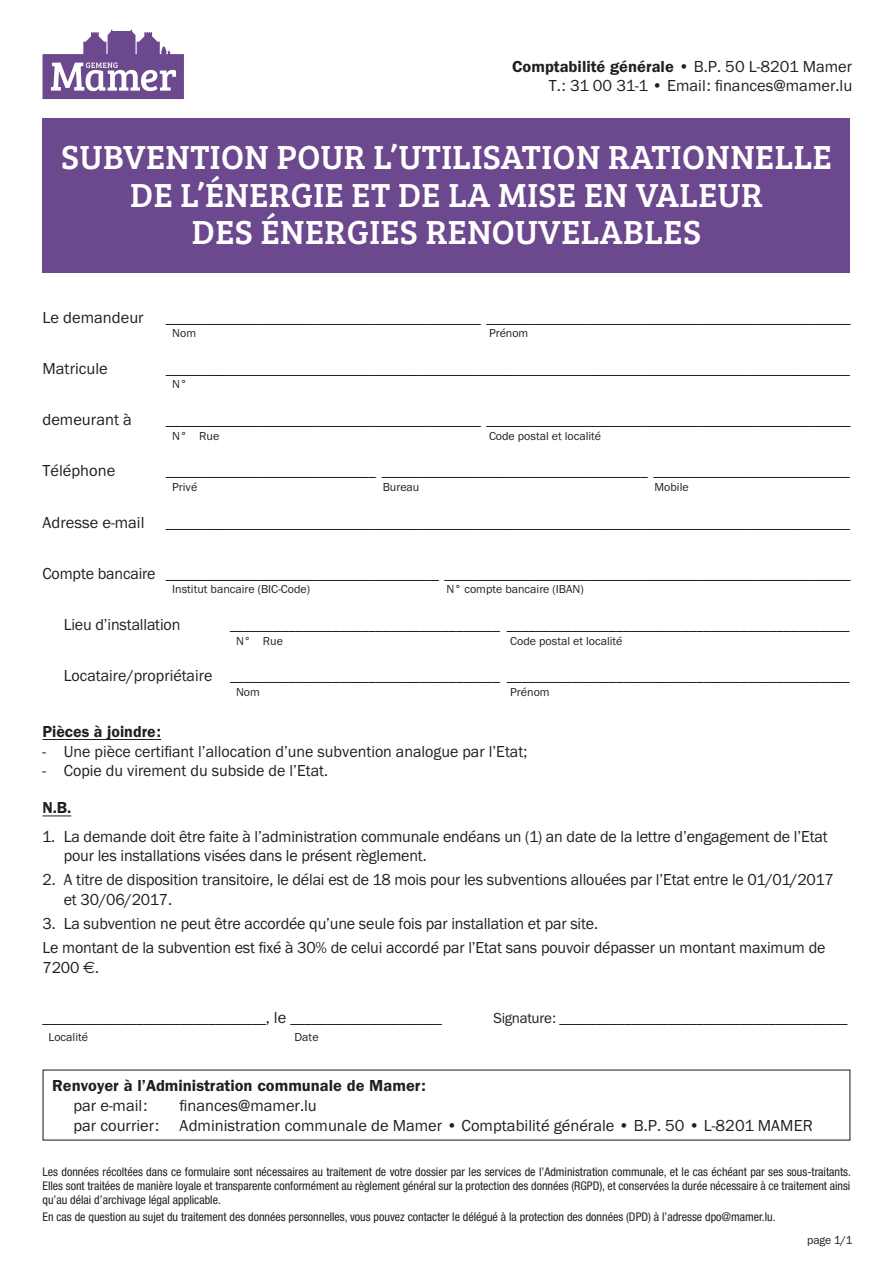
<style>
.page{position:relative;width:893px;height:1263px;background:#fff}
.page>*{position:absolute;margin:0;border:0;box-sizing:border-box;transform-origin:0 0}
.t1{font:34.5px/37.5px "Bree Serif";letter-spacing:.015em;color:#fff;text-align:center}
.t2{font:16.5px/19.8px "Itc Franklin";letter-spacing:-.01em;color:#231f20}
.t3{font:700 16.5px "Itc Franklin";color:#231f20}
.t4{font:15px "Itc Franklin";letter-spacing:-.02em;color:#231f20}
.t5{font:condensed 12px/14.2px "Helvetica Neue LT Pro";color:#231f20;text-align:justify}
.t6{font:12px "Itc Franklin";color:#231f20}
.s1{font-weight:400}
.s2{font-size:16.5px}
.s3{font-family:"Euro Sans"}
</style>
<div class="page">
<svg style="left:43px;top:30px;width:141px;height:69px"></svg>
<div style="left:43px;top:118px;width:807px;height:154px;background:#6c488e"></div>
<hr style="left:43px;top:739px;width:118px;height:1px;background:#231f20">
<svg style="left:43px;top:816px;width:28px;height:1px"></svg>
<p class="t3" style="left:512px;top:57px;width:342px">Comptabilité générale • <span class="s1">B.P. 50 L-8201 Mamer</span></p>
<p class="t2" style="left:549px;top:76px;width:305px">T.: 31 00 31-1 • Email: finances@mamer.lu</p>
<p class="t1" style="left:61px;top:137px;width:772px">SUBVENTION POUR L’UTILISATION RATIONNELLE<br>DE L’ÉNERGIE ET DE LA MISE EN VALEUR<br>DES ÉNERGIES RENOUVELABLES</p>
<p class="t2" style="left:43px;top:308px;width:103px">Le demandeur</p>
<p class="t2" style="left:43px;top:359px;width:67px">Matricule</p>
<p class="t2" style="left:43px;top:410px;width:91px">demeurant à</p>
<p class="t2" style="left:43px;top:461px;width:74px">Téléphone</p>
<p class="t4" style="left:166px;top:309px;width:686px">_____________________________________________ ____________________________________________________</p>
<p class="t6" style="left:172px;top:327px;width:25px">Nom</p>
<p class="t6" style="left:489px;top:327px;width:41px">Prénom</p>
<p class="t4" style="left:166px;top:361px;width:686px">__________________________________________________________________________________________________</p>
<p class="t6" style="left:172px;top:378px;width:16px">N°</p>
<p class="t4" style="left:166px;top:412px;width:686px">_____________________________________________ ____________________________________________________</p>
<p class="t6" style="left:172px;top:429px;width:49px">N° Rue</p>
<p class="t6" style="left:489px;top:429px;width:114px">Code postal et localité</p>
<p class="t4" style="left:166px;top:463px;width:686px">______________________________ ______________________________________ ____________________________</p>
<p class="t6" style="left:172px;top:480px;width:27px">Privé</p>
<p class="t6" style="left:383px;top:480px;width:38px">Bureau</p>
<p class="t6" style="left:655px;top:480px;width:36px">Mobile</p>
<p class="t2" style="left:43px;top:512px;width:103px">Adresse e-mail</p>
<p class="t4" style="left:166px;top:514px;width:686px">__________________________________________________________________________________________________</p>
<p class="t4" style="left:43px;top:566px;width:809px"><span class="s2">Compte bancaire</span> _______________________________________ __________________________________________________________</p>
<p class="t6" style="left:172px;top:583px;width:139px">Institut bancaire (BIC-Code)</p>
<p class="t6" style="left:446px;top:583px;width:139px">N° compte bancaire (IBAN)</p>
<p class="t2" style="left:64px;top:615px;width:118px">Lieu d’installation</p>
<p class="t4" style="left:230px;top:617px;width:621px">_____________________________________ _______________________________________________</p>
<p class="t6" style="left:236px;top:634px;width:49px">N° Rue</p>
<p class="t6" style="left:510px;top:634px;width:114px">Code postal et localité</p>
<p class="t4" style="left:64px;top:668px;width:787px"><span class="s2">Locataire/propriétaire</span> _____________________________________ _______________________________________________</p>
<p class="t6" style="left:236px;top:685px;width:25px">Nom</p>
<p class="t6" style="left:510px;top:685px;width:41px">Prénom</p>
<p class="t3" style="left:43px;top:722px;width:120px">Pièces à joindre:</p>
<p class="t2" style="left:43px;top:741px;width:486px">- Une pièce certifiant l’allocation d’une subvention analogue par l’Etat;</p>
<p class="t2" style="left:43px;top:761px;width:287px">- Copie du virement du subside de l’Etat.</p>
<p class="t3" style="left:43px;top:798px;width:30px">N.B.</p>
<p class="t2" style="left:64px;top:826px;width:765px;text-indent:-21px">1. La demande doit être faite à l’administration communale endéans un (1) an date de la lettre d’engagement de l’Etat pour les installations visées dans le présent règlement.</p>
<p class="t2" style="left:64px;top:870px;width:772px;text-indent:-21px">2. A titre de disposition transitoire, le délai est de 18 mois pour les subventions allouées par l’Etat entre le 01/01/2017 et 30/06/2017.</p>
<p class="t2" style="left:43px;top:914px;width:557px">3. La subvention ne peut être accordée qu’une seule fois par installation et par site.</p>
<p class="t2" style="left:43px;top:938px;width:784px">Le montant de la subvention est fixé à 30% de celui accordé par l’Etat sans pouvoir dépasser un montant maximum de<br>7200 <span class="s3">€</span>.</p>
<p class="t4" style="left:43px;top:1009px;width:401px">_______________________________<span class="s2">, le</span> _____________________</p>
<p class="t4" style="left:493px;top:1009px;width:356px">Signature: ________________________________________</p>
<p class="t6" style="left:49px;top:1031px;width:41px">Localité</p>
<p class="t6" style="left:295px;top:1031px;width:26px">Date</p>
<p class="t3" style="left:52px;top:1076px;width:375px">Renvoyer à l’Administration communale de Mamer:</p>
<p class="t2" style="left:73px;top:1096px;width:76px">par e-mail:</p>
<p class="t2" style="left:180px;top:1096px;width:139px">finances@mamer.lu</p>
<p class="t2" style="left:73px;top:1116px;width:741px">par courrier: Administration communale de Mamer • Comptabilité générale • B.P. 50 • L-8201 MAMER</p>
<p class="t5" style="left:43px;top:1164px;width:810px">Les données récoltées dans ce formulaire sont nécessaires au traitement de votre dossier par les services de l’Administration communale, et le cas échéant par ses sous-traitants.<br>Elles sont traitées de manière loyale et transparente conformément au règlement général sur la protection des données (RGPD), et conservées la durée nécessaire à ce traitement ainsi qu’au délai d’archivage légal applicable.</p>
<p class="t5" style="left:43px;top:1209px;width:735px">En cas de question au sujet du traitement des données personnelles, vous pouvez contacter le délégué à la protection des données (DPD) à l’adresse dpo@mamer.lu.</p>
<p class="t6" style="left:807px;top:1233px;width:47px">page 1/1</p>
</div>
